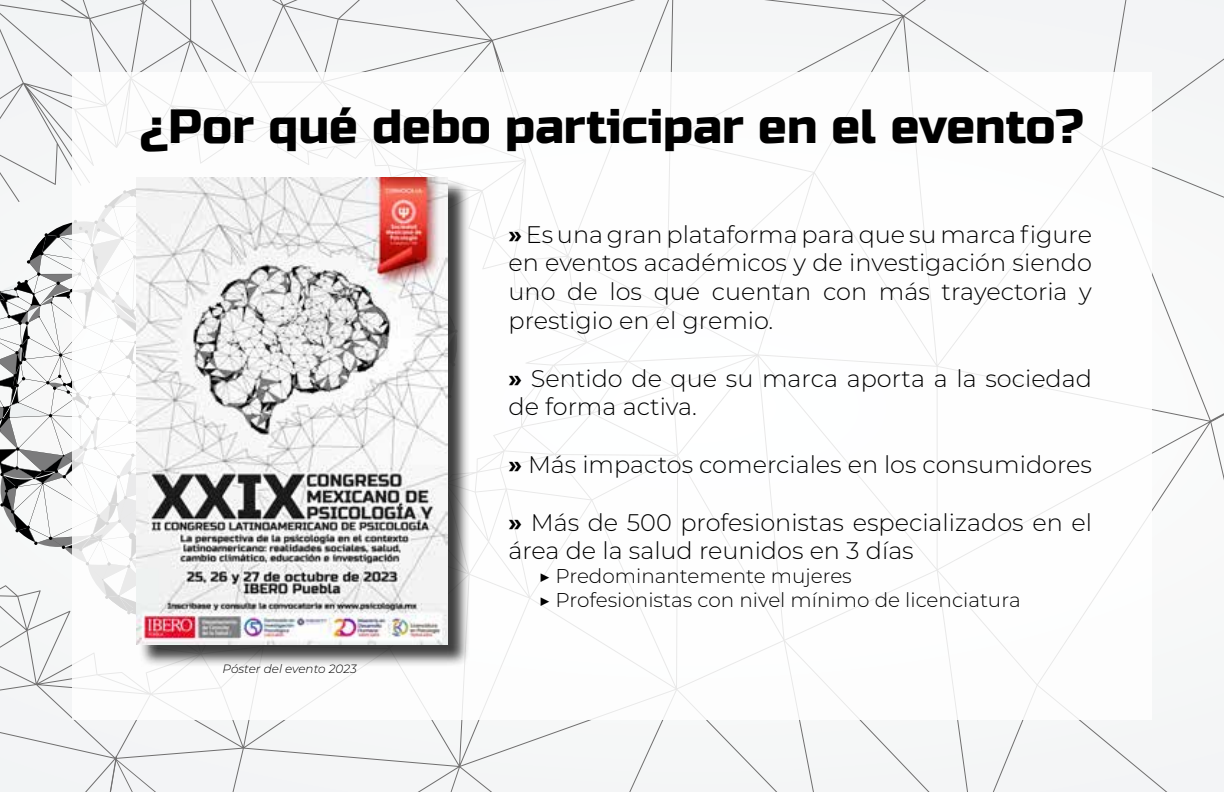
<style>
.page{position:relative;width:1224px;height:792px;background:#f4f5f6}
.page>*{position:absolute;margin:0;border:0;box-sizing:border-box;transform-origin:0 0}
.t1{font:48px "Russo One";color:#000}
.t2{font:300 24px/28.8px "Montserrat";color:#000}
.t3{font:300 20px/24px "Montserrat";color:#000}
.t4{font:italic 300 12px "Montserrat";color:#000}
.s1{font-weight:700}
</style>
<div class="page">
<svg style="left:69px;top:756px;width:132px;height:36px"></svg>
<svg style="left:1210px;top:349px;width:14px;height:73px"></svg>
<svg style="left:0;top:185px;width:72px;height:430px"></svg>
<div style="left:72px;top:72px;width:1080px;height:648px;background:#fff"></div>
<div style="left:139px;top:180px;width:331px;height:487px;background:#000;opacity:.75"></div>
<img style="left:136px;top:178px;width:311px;height:466px">
<h1 class="t1" style="left:140px;top:99px;width:945px">¿Por qué debo participar en el evento?</h1>
<p class="t4" style="left:223px;top:661px;width:136px">Póster del evento 2023</p>
<p class="t2" style="left:509px;top:219px;width:585px;text-align:justify"><span class="s1">»</span> Es una gran plataforma para que su marca figure en eventos académicos y de investigación siendo uno de los que cuentan con más trayectoria y prestigio en el gremio.</p>
<p class="t2" style="left:509px;top:363px;width:585px"><span class="s1">»</span> Sentido de que su marca aporta a la sociedad de forma activa.</p>
<p class="t2" style="left:509px;top:449px;width:585px"><span class="s1">»</span> Más impactos comerciales en los consumidores</p>
<p class="t2" style="left:509px;top:507px;width:585px"><span class="s1">»</span> Más de 500 profesionistas especializados en el área de la salud reunidos en 3 días</p>
<p class="t3" style="left:539px;top:564px;width:484px">▶ Predominantemente mujeres<br>▶ Profesionistas con nivel mínimo de licenciatura</p>
</div>
